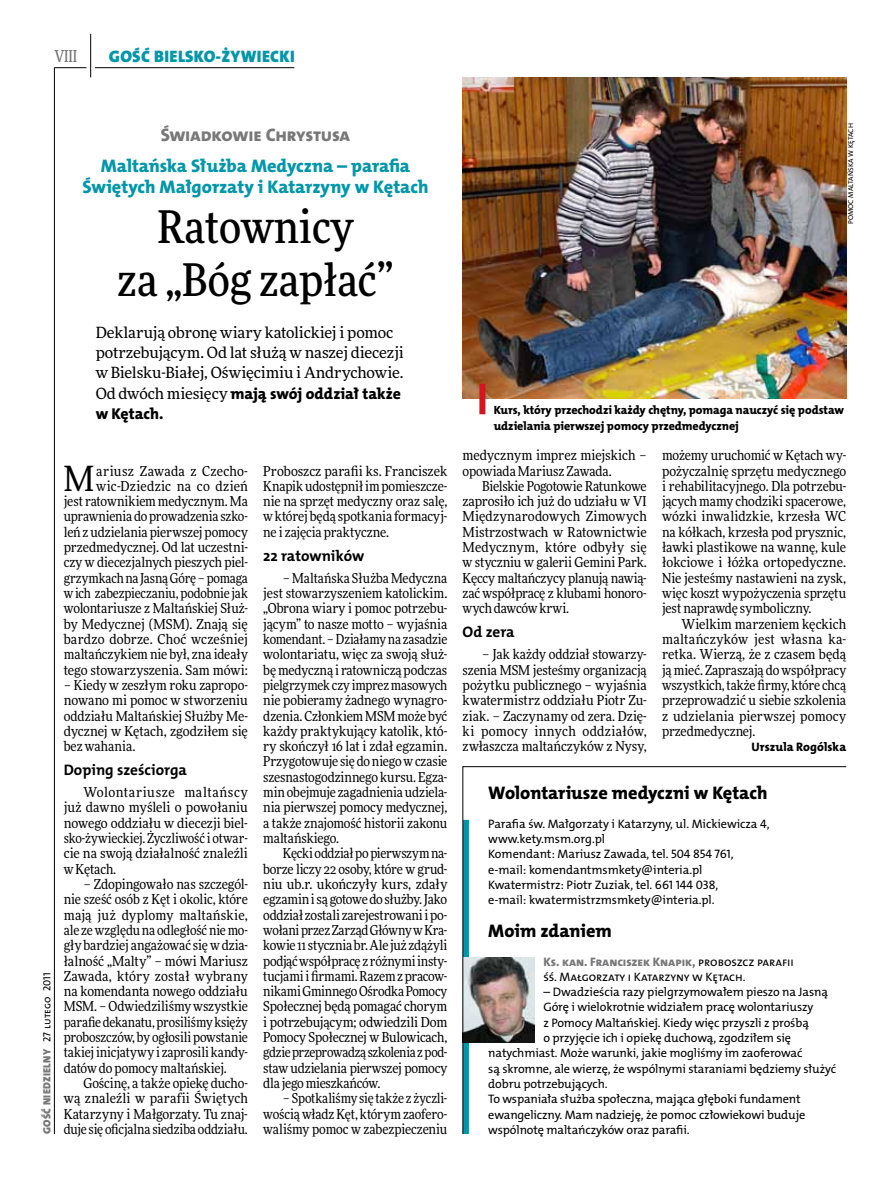
<style>
.page{position:relative;width:893px;height:1191px;background:#fff}
.page>*{position:absolute;margin:0;border:0;box-sizing:border-box;transform-origin:0 0}
.t1{font:500 45px/52.5px "Freeday Narrow";color:#000;text-align:center}
.t2{font:34.8px "Freeday Narrow News";color:#000}
.t3{font:18.3px/21.6px "The Mix HP8 Ex Bld";letter-spacing:-.005em;color:#0096aa;text-align:center}
.t4{font:18.3px "The Mix HP8 Ex Bld";letter-spacing:-.005em;color:#000}
.t5{font:18.3px "The Mix HP8 Ex Bld";letter-spacing:-.015em;color:#787779}
.t6{font:16.65px "The Mix HP9 Blk";letter-spacing:.02em;color:#0096aa}
.t7{font:500 16.5px "Freeday Narrow";color:#787779;scale:.9 1}
.t8{font:15.75px/20.4px "The Mix HP8 Ex Bld";letter-spacing:-.005em;color:#000}
.t9{font:15.45px/20.4px "Freeday News";letter-spacing:-.01em;color:#000}
.t10{font:15.3px "The Mix HP7 Bld";color:#000}
.t11{font:13.65px/15.3px "Freeday Narrow News";letter-spacing:-.005em;color:#000;text-align:justify}
.t12{font:12.3px/15.3px "The Mix HP5 Plain";letter-spacing:-.01em;color:#000}
.t13{font:12.3px "The Mix HP8 Ex Bld";letter-spacing:-.005em;color:#787779}
.t14{font:12.3px "The Mix HP8 Ex Bld";letter-spacing:.005em;color:#000}
.t15{font:12px/15.3px "The Mix HP8 Ex Bld";letter-spacing:-.005em;color:#000}
.t16{font:10.5px "The Mix HP9 Blk";letter-spacing:.025em;color:#787779}
.t17{font:7.2px "The Mix HP5 Plain";letter-spacing:.015em;color:#000}
.s1{font-family:"Freeday News";font-size:15.45px}
.s2{font-family:"The Mix HP5 Plain";color:#000}
</style>
<div class="page">
<hr style="left:54px;top:67px;width:1px;height:1067px;background:#000">
<hr style="left:90px;top:34px;width:1px;height:43px;background:#000">
<hr style="left:54px;top:67px;width:32px;height:1px;background:#000">
<hr style="left:95px;top:67px;width:199px;height:1px;background:#000">
<img style="left:463px;top:77px;width:383px;height:322px">
<div style="left:479px;top:384px;width:6px;height:30px;background:#d3151f"></div>
<svg style="left:462px;top:766px;width:385px;height:368px"></svg>
<p class="t7" style="left:54px;top:46px;width:27px">VIII</p>
<p class="t6" style="left:109px;top:46px;width:187px">GOŚĆ BIELSKO-ŻYWIECKI</p>
<h3 class="t5" style="left:161px;top:123px;width:191px">Świadkowie Chrystusa</h3>
<h3 class="t3" style="left:83px;top:155px;width:347px">Maltańska Służba Medyczna – parafia<br>Świętych Małgorzaty i Katarzyny w Kętach</h3>
<h1 class="t1" style="left:117px;top:200px;width:278px">Ratownicy<br>za „Bóg zapłać”</h1>
<p class="t9" style="left:96px;top:322px;width:310px">Deklarują obronę wiary katolickiej i pomoc potrzebującym. Od lat służą w naszej diecezji w Bielsku-Białej, Oświęcimiu i Andrychowie.</p>
<p class="t8" style="left:96px;top:383px;width:307px"><span class="s1">Od dwóch miesięcy</span> mają swój oddział także w Kętach.</p>
<p class="t16" style="left:40px;top:1134px;width:163px;rotate:-90deg">GOŚĆ NIEDZIELNY <span class="s2">27 lutego 2011</span></p>
<p class="t11" style="left:64px;top:463px;width:186px;text-align:right">ariusz Zawada z Czecho&shy;wic-Dziedzic na co dzień<br>jest ratownikiem medycznym. Ma uprawnienia do prowadzenia szko&shy;leń z udzielania pierwszej pomocy przedmedycznej. Od lat uczestni&shy;czy w diecezjalnych pieszych piel&shy;grzymkach na Jasną Górę – pomaga w ich zabezpieczaniu, podobnie jak wolontariusze z Maltańskiej Służ&shy;by Medycznej (MSM). Znają się bardzo dobrze. Choć wcześniej maltańczykiem nie był, zna ideały tego stowarzyszenia. Sam mówi:</p>
<p class="t11" style="left:64px;top:677px;width:186px">– Kiedy w zeszłym roku zapropo&shy;nowano mi pomoc w stworzeniu oddziału Maltańskiej Służby Me&shy;dycznej w Kętach, zgodziłem się bez wahania.</p>
<p class="t10" style="left:64px;top:760px;width:125px">Doping sześciorga</p>
<p class="t11" style="left:64px;top:784px;width:186px;text-indent:20px">Wolontariusze maltańscy już dawno myśleli o powołaniu nowego oddziału w diecezji biel&shy;sko-żywieckiej. Życzliwość i otwar&shy;cie na swoją działalność znaleźli w Kętach.</p>
<p class="t11" style="left:64px;top:876px;width:186px;text-indent:20px">– Zdopingowało nas szczegól&shy;nie sześć osób z Kęt i okolic, które mają już dyplomy maltańskie, ale ze względu na odległość nie mo&shy;gły bardziej angażować się w dzia&shy;łalność „Malty” – mówi Mariusz Zawada, który został wybrany na komendanta nowego oddziału MSM. – Odwiedziliśmy wszystkie parafie dekanatu, prosiliśmy księży proboszczów, by ogłosili powstanie takiej inicjatywy i zaprosili kandy&shy;datów do pomocy maltańskiej.</p>
<p class="t11" style="left:64px;top:1075px;width:186px;text-indent:20px">Gościnę, a także opiekę ducho&shy;wą znaleźli w parafii Świętych Katarzyny i Małgorzaty. Tu znaj&shy;duje się oficjalna siedziba oddziału.</p>
<h2 class="t2" style="left:64px;top:457px;width:32px">M</h2>
<p class="t11" style="left:263px;top:463px;width:186px">Proboszcz parafii ks. Franciszek Knapik udostępnił im pomieszcze&shy;nie na sprzęt medyczny oraz salę, w której będą spotkania formacyj&shy;ne i zajęcia praktyczne.</p>
<p class="t10" style="left:263px;top:546px;width:103px">22 ratowników</p>
<p class="t11" style="left:263px;top:570px;width:186px;text-indent:20px">– Maltańska Służba Medyczna jest stowarzyszeniem katolickim. „Obrona wiary i pomoc potrzebu&shy;jącym” to nasze motto – wyjaśnia komendant. – Działamy na zasadzie wolontariatu, więc za swoją służ&shy;bę medyczną i ratowniczą podczas pielgrzymek czy imprez masowych nie pobieramy żadnego wynagro&shy;dzenia. Członkiem MSM może być każdy praktykujący katolik, któ&shy;ry skończył 16 lat i zdał egzamin.<br>Przygotowuje się do niego w czasie szesnastogodzinnego kursu. Egza&shy;min obejmuje zagadnienia udziela&shy;nia pierwszej pomocy medycznej, a także znajomość historii zakonu maltańskiego.</p>
<p class="t11" style="left:263px;top:845px;width:186px;text-indent:20px">Kęcki oddział po pierwszym na&shy;borze liczy 22 osoby, które w grud&shy;niu ub.r. ukończyły kurs, zdały egzamin i są gotowe do służby. Jako oddział zostali zarejestrowani i po&shy;wołani przez Zarząd Główny w Kra&shy;kowie 11 stycznia br. Ale już zdążyli podjąć współpracę z różnymi insty&shy;tucjami i firmami. Razem z pracow&shy;nikami Gminnego Ośrodka Pomocy Społecznej będą pomagać chorym i potrzebującym; odwiedzili Dom Pomocy Społecznej w Bulowicach, gdzie przeprowadzą szkolenia z pod&shy;staw udzielania pierwszej pomocy dla jego mieszkańców.</p>
<p class="t11" style="left:263px;top:1090px;width:186px;text-indent:20px">– Spotkaliśmy się także z życzli&shy;wością władz Kęt, którym zaofero&shy;waliśmy pomoc w zabezpieczeniu</p>
<p class="t17" style="left:846px;top:224px;width:102px;rotate:-90deg">Pomoc Maltańska w Kętach</p>
<p class="t15" style="left:494px;top:403px;width:352px">Kurs, który przechodzi każdy chętny, pomaga nauczyć się podstaw udzielania pierwszej pomocy przedmedycznej</p>
<p class="t11" style="left:463px;top:447px;width:186px">medycznym imprez miejskich – opowiada Mariusz Zawada.</p>
<p class="t11" style="left:463px;top:478px;width:186px;text-indent:20px">Bielskie Pogotowie Ratunkowe zaprosiło ich już do udziału w VI Międzynarodowych Zimowych Mistrzostwach w Ratownictwie Medycznym, które odbyły się w styczniu w galerii Gemini Park.<br>Kęccy maltańczycy planują nawią&shy;zać współpracę z klubami honoro&shy;wych dawców krwi.</p>
<p class="t10" style="left:463px;top:622px;width:53px">Od zera</p>
<p class="t11" style="left:463px;top:646px;width:186px;text-indent:20px">– Jak każdy oddział stowarzy&shy;szenia MSM jesteśmy organizacją pożytku publicznego – wyjaśnia kwatermistrz oddziału Piotr Zu&shy;ziak. – Zaczynamy od zera. Dzię&shy;ki pomocy innych oddziałów, zwłaszcza maltańczyków z Nysy,</p>
<p class="t11" style="left:662px;top:447px;width:186px">możemy uruchomić w Kętach wy&shy;pożyczalnię sprzętu medycznego i rehabilitacyjnego. Dla potrzebu&shy;jących mamy chodziki spacerowe, wózki inwalidzkie, krzesła WC na kółkach, krzesła pod prysznic, ławki plastikowe na wannę, kule łokciowe i łóżka ortopedyczne.<br>Nie jesteśmy nastawieni na zysk, więc koszt wypożyczenia sprzętu jest naprawdę symboliczny.</p>
<p class="t11" style="left:662px;top:616px;width:186px;text-indent:20px">Wielkim marzeniem kęckich maltańczyków jest własna ka&shy;retka. Wierzą, że z czasem będą ją mieć. Zapraszają do współpracy wszystkich, także firmy, które chcą przeprowadzić u siebie szkolenia z udzielania pierwszej pomocy przedmedycznej.</p>
<p class="t14" style="left:751px;top:739px;width:96px">Urszula Rogólska</p>
<h3 class="t4" style="left:488px;top:781px;width:281px">Wolontariusze medyczni w Kętach</h3>
<p class="t12" style="left:488px;top:816px;width:283px">Parafia św. Małgorzaty i Katarzyny, ul. Mickiewicza 4, www.kety.msm.org.pl<br>Komendant: Mariusz Zawada, tel. 504 854 761, e-mail: komendantmsmkety@interia.pl Kwatermistrz: Piotr Zuziak, tel. 661 144 038,<br>e-mail: kwatermistrzmsmkety@interia.pl.</p>
<h3 class="t4" style="left:488px;top:919px;width:125px">Moim zdaniem</h3>
<p class="t13" style="left:543px;top:953px;width:252px">Ks. kan. Franciszek Knapik, <span class="s2">proboszcz parafii</span></p>
<p class="t12" style="left:543px;top:969px;width:204px">śś. Małgorzaty i Katarzyny w Kętach.</p>
<p class="t12" style="left:543px;top:984px;width:286px">– Dwadzieścia razy pielgrzymowałem pieszo na Jasną</p>
<p class="t12" style="left:543px;top:999px;width:271px">Górę i wielokrotnie widziałem pracę wolontariuszy</p>
<p class="t12" style="left:543px;top:1015px;width:267px">z Pomocy Maltańskiej. Kiedy więc przyszli z prośbą</p>
<p class="t12" style="left:543px;top:1030px;width:249px">o przyjęcie ich i opiekę duchową, zgodziłem się</p>
<p class="t12" style="left:488px;top:1045px;width:316px">natychmiast. Może warunki, jakie mogliśmy im zaoferować</p>
<p class="t12" style="left:488px;top:1061px;width:349px">są skromne, ale wierzę, że wspólnymi staraniami będziemy służyć</p>
<p class="t12" style="left:488px;top:1076px;width:121px">dobru potrzebujących.</p>
<p class="t12" style="left:488px;top:1091px;width:314px">To wspaniała służba społeczna, mająca głęboki fundament</p>
<p class="t12" style="left:488px;top:1106px;width:319px">ewangeliczny. Mam nadzieję, że pomoc człowiekowi buduje</p>
<p class="t12" style="left:488px;top:1122px;width:203px">wspólnotę maltańczyków oraz parafii.</p>
</div>
